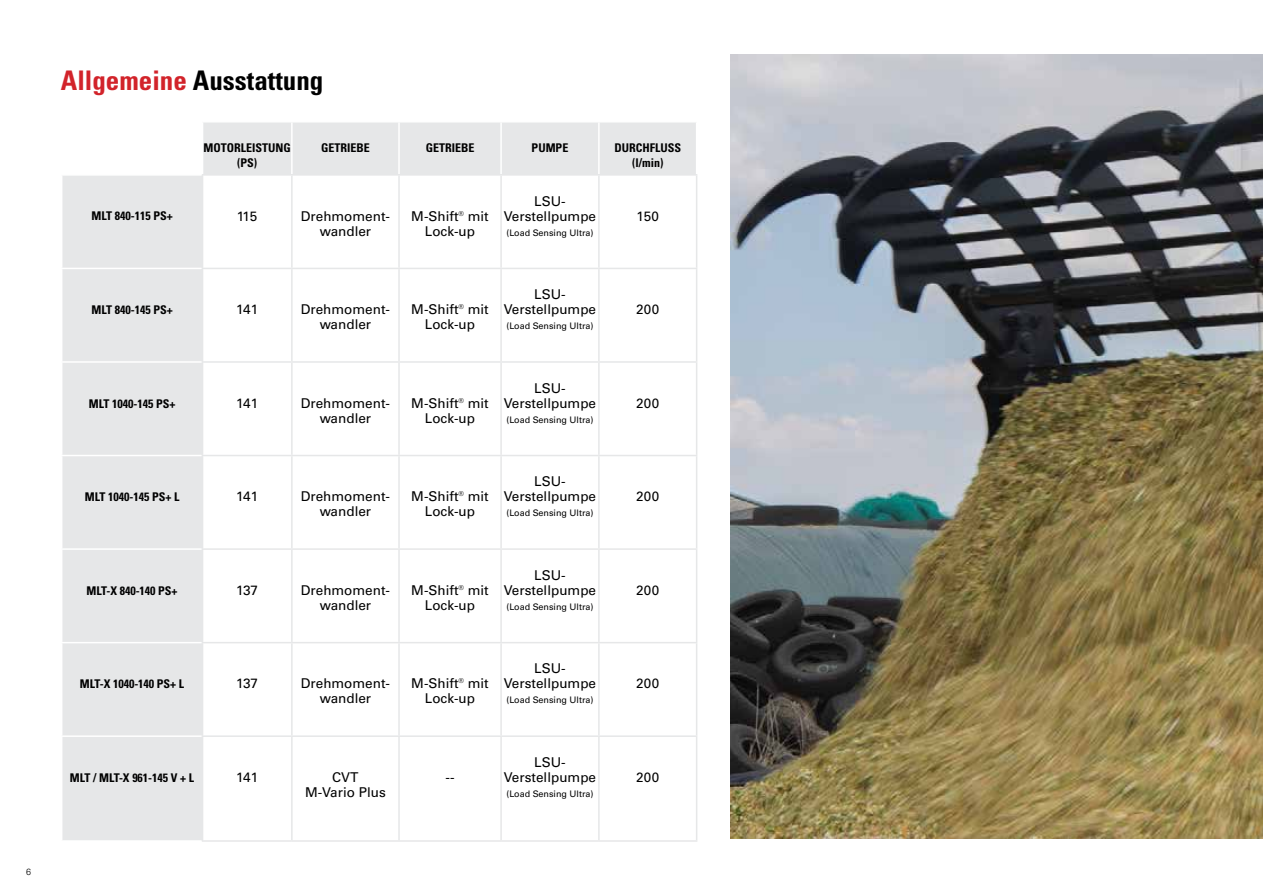
<style>
.page{position:relative;width:1263px;height:893px;background:#fff}
.page>*{position:absolute;margin:0;border:0;box-sizing:border-box;transform-origin:0 0}
.t1{font:27px "Univers LTCYR 67 Bold Cond";color:#000}
.t2{font:13.5px/15px "Univers LTCYR 55 Roman";color:#000;text-align:center}
.t3{font:12px/15px "Univers LTCYR 67 Bold Cond";color:#000;text-align:center}
.t4{font:9px "Univers LTCYR 55 Roman";color:#000}
.t5{font:300 9px "Univers LTCYR 45";color:#000}
.s1{color:#d2232a}
</style>
<div class="page">
<div style="left:203px;top:123px;width:493px;height:51px;background:#e6e7e8"></div>
<div style="left:62px;top:176px;width:140px;height:664px;background:#e6e7e8"></div>
<hr style="left:500px;top:123px;width:2px;height:51px;background:#fff">
<hr style="left:598px;top:123px;width:2px;height:51px;background:#fff">
<hr style="left:291px;top:123px;width:2px;height:51px;background:#fff">
<hr style="left:398px;top:123px;width:2px;height:51px;background:#fff">
<hr style="left:61px;top:268px;width:141px;height:1px;background:#fff">
<hr style="left:61px;top:361px;width:141px;height:2px;background:#fff">
<hr style="left:61px;top:455px;width:141px;height:1px;background:#fff">
<hr style="left:61px;top:548px;width:141px;height:2px;background:#fff">
<hr style="left:61px;top:642px;width:141px;height:1px;background:#fff">
<hr style="left:61px;top:735px;width:141px;height:2px;background:#fff">
<hr style="left:599px;top:174px;width:98px;height:2px;background:#e6e7e8">
<hr style="left:696px;top:176px;width:1px;height:92px;background:#e6e7e8">
<hr style="left:599px;top:268px;width:98px;height:1px;background:#e6e7e8">
<hr style="left:696px;top:269px;width:1px;height:92px;background:#e6e7e8">
<hr style="left:599px;top:361px;width:98px;height:2px;background:#e6e7e8">
<hr style="left:696px;top:363px;width:1px;height:92px;background:#e6e7e8">
<hr style="left:599px;top:455px;width:98px;height:1px;background:#e6e7e8">
<hr style="left:696px;top:456px;width:1px;height:92px;background:#e6e7e8">
<hr style="left:696px;top:550px;width:1px;height:92px;background:#e6e7e8">
<hr style="left:696px;top:643px;width:1px;height:92px;background:#e6e7e8">
<hr style="left:696px;top:737px;width:1px;height:103px;background:#e6e7e8">
<hr style="left:202px;top:268px;width:90px;height:1px;background:#e6e7e8">
<hr style="left:292px;top:268px;width:107px;height:1px;background:#e6e7e8">
<hr style="left:399px;top:548px;width:102px;height:2px;background:#e6e7e8">
<hr style="left:501px;top:548px;width:98px;height:2px;background:#e6e7e8">
<hr style="left:599px;top:548px;width:98px;height:2px;background:#e6e7e8">
<hr style="left:399px;top:642px;width:102px;height:1px;background:#e6e7e8">
<hr style="left:501px;top:642px;width:98px;height:1px;background:#e6e7e8">
<hr style="left:599px;top:642px;width:98px;height:1px;background:#e6e7e8">
<hr style="left:399px;top:735px;width:102px;height:2px;background:#e6e7e8">
<hr style="left:501px;top:735px;width:98px;height:2px;background:#e6e7e8">
<hr style="left:599px;top:735px;width:98px;height:2px;background:#e6e7e8">
<hr style="left:399px;top:840px;width:102px;height:2px;background:#e6e7e8">
<hr style="left:501px;top:840px;width:98px;height:2px;background:#e6e7e8">
<hr style="left:599px;top:840px;width:98px;height:2px;background:#e6e7e8">
<hr style="left:202px;top:361px;width:90px;height:2px;background:#e6e7e8">
<hr style="left:292px;top:361px;width:107px;height:2px;background:#e6e7e8">
<hr style="left:202px;top:455px;width:90px;height:1px;background:#e6e7e8">
<hr style="left:292px;top:455px;width:107px;height:1px;background:#e6e7e8">
<hr style="left:202px;top:174px;width:90px;height:2px;background:#e6e7e8">
<hr style="left:202px;top:176px;width:1px;height:92px;background:#e6e7e8">
<hr style="left:202px;top:269px;width:1px;height:92px;background:#e6e7e8">
<hr style="left:202px;top:363px;width:1px;height:92px;background:#e6e7e8">
<hr style="left:202px;top:456px;width:1px;height:92px;background:#e6e7e8">
<hr style="left:202px;top:548px;width:90px;height:2px;background:#e6e7e8">
<hr style="left:202px;top:550px;width:1px;height:92px;background:#e6e7e8">
<hr style="left:202px;top:642px;width:90px;height:1px;background:#e6e7e8">
<hr style="left:202px;top:643px;width:1px;height:92px;background:#e6e7e8">
<hr style="left:202px;top:735px;width:90px;height:2px;background:#e6e7e8">
<hr style="left:202px;top:737px;width:1px;height:103px;background:#e6e7e8">
<hr style="left:202px;top:840px;width:90px;height:2px;background:#e6e7e8">
<hr style="left:292px;top:174px;width:107px;height:2px;background:#e6e7e8">
<hr style="left:291px;top:176px;width:2px;height:92px;background:#e6e7e8">
<hr style="left:291px;top:269px;width:2px;height:92px;background:#e6e7e8">
<hr style="left:291px;top:363px;width:2px;height:92px;background:#e6e7e8">
<hr style="left:291px;top:456px;width:2px;height:92px;background:#e6e7e8">
<hr style="left:292px;top:548px;width:107px;height:2px;background:#e6e7e8">
<hr style="left:291px;top:550px;width:2px;height:92px;background:#e6e7e8">
<hr style="left:292px;top:642px;width:107px;height:1px;background:#e6e7e8">
<hr style="left:291px;top:643px;width:2px;height:92px;background:#e6e7e8">
<hr style="left:292px;top:735px;width:107px;height:2px;background:#e6e7e8">
<hr style="left:291px;top:737px;width:2px;height:103px;background:#e6e7e8">
<hr style="left:292px;top:840px;width:107px;height:2px;background:#e6e7e8">
<hr style="left:399px;top:174px;width:102px;height:2px;background:#e6e7e8">
<hr style="left:398px;top:176px;width:2px;height:92px;background:#e6e7e8">
<hr style="left:399px;top:268px;width:102px;height:1px;background:#e6e7e8">
<hr style="left:398px;top:269px;width:2px;height:92px;background:#e6e7e8">
<hr style="left:399px;top:361px;width:102px;height:2px;background:#e6e7e8">
<hr style="left:398px;top:363px;width:2px;height:92px;background:#e6e7e8">
<hr style="left:399px;top:455px;width:102px;height:1px;background:#e6e7e8">
<hr style="left:398px;top:456px;width:2px;height:92px;background:#e6e7e8">
<hr style="left:398px;top:550px;width:2px;height:92px;background:#e6e7e8">
<hr style="left:398px;top:643px;width:2px;height:92px;background:#e6e7e8">
<hr style="left:398px;top:737px;width:2px;height:103px;background:#e6e7e8">
<hr style="left:501px;top:174px;width:98px;height:2px;background:#e6e7e8">
<hr style="left:500px;top:176px;width:2px;height:92px;background:#e6e7e8">
<hr style="left:598px;top:176px;width:2px;height:92px;background:#e6e7e8">
<hr style="left:501px;top:268px;width:98px;height:1px;background:#e6e7e8">
<hr style="left:500px;top:269px;width:2px;height:92px;background:#e6e7e8">
<hr style="left:598px;top:269px;width:2px;height:92px;background:#e6e7e8">
<hr style="left:501px;top:361px;width:98px;height:2px;background:#e6e7e8">
<hr style="left:500px;top:363px;width:2px;height:92px;background:#e6e7e8">
<hr style="left:598px;top:363px;width:2px;height:92px;background:#e6e7e8">
<hr style="left:501px;top:455px;width:98px;height:1px;background:#e6e7e8">
<hr style="left:500px;top:456px;width:2px;height:92px;background:#e6e7e8">
<hr style="left:598px;top:456px;width:2px;height:92px;background:#e6e7e8">
<hr style="left:500px;top:550px;width:2px;height:92px;background:#e6e7e8">
<hr style="left:598px;top:550px;width:2px;height:92px;background:#e6e7e8">
<hr style="left:500px;top:643px;width:2px;height:92px;background:#e6e7e8">
<hr style="left:598px;top:643px;width:2px;height:92px;background:#e6e7e8">
<hr style="left:500px;top:737px;width:2px;height:103px;background:#e6e7e8">
<hr style="left:598px;top:737px;width:2px;height:103px;background:#e6e7e8">
<img style="left:730px;top:54px;width:533px;height:785px">
<p class="t5" style="left:26px;top:866px;width:7px">6</p>
<h1 class="t1" style="left:61px;top:63px;width:264px"><span class="s1">Allgemeine</span> Ausstattung</h1>
<p class="t3" style="left:204px;top:140px;width:89px">MOTORLEISTUNG (PS)</p>
<p class="t3" style="left:321px;top:140px;width:50px">GETRIEBE</p>
<p class="t3" style="left:426px;top:140px;width:50px">GETRIEBE</p>
<p class="t3" style="left:532px;top:140px;width:38px">PUMPE</p>
<p class="t3" style="left:614px;top:140px;width:68px">DURCHFLUSS (l/min)</p>
<p class="t3" style="left:91px;top:209px;width:83px">MLT 840-115 PS+</p>
<p class="t2" style="left:237px;top:208px;width:22px">115</p>
<p class="t2" style="left:301px;top:208px;width:91px">Drehmoment&shy;wandler</p>
<p class="t2" style="left:411px;top:208px;width:79px">M-Shift® mit<br>Lock-up</p>
<p class="t2" style="left:504px;top:193px;width:94px">LSU-<br>Verstellpumpe</p>
<p class="t4" style="left:506px;top:226px;width:89px">(Load Sensing Ultra)</p>
<p class="t2" style="left:637px;top:208px;width:24px">150</p>
<p class="t3" style="left:91px;top:302px;width:83px">MLT 840-145 PS+</p>
<p class="t2" style="left:236px;top:301px;width:24px">141</p>
<p class="t2" style="left:301px;top:301px;width:91px">Drehmoment&shy;wandler</p>
<p class="t2" style="left:411px;top:301px;width:79px">M-Shift® mit<br>Lock-up</p>
<p class="t2" style="left:504px;top:286px;width:94px">LSU-<br>Verstellpumpe</p>
<p class="t4" style="left:506px;top:320px;width:89px">(Load Sensing Ultra)</p>
<p class="t2" style="left:636px;top:301px;width:25px">200</p>
<p class="t3" style="left:89px;top:396px;width:88px">MLT 1040-145 PS+</p>
<p class="t2" style="left:236px;top:395px;width:24px">141</p>
<p class="t2" style="left:301px;top:395px;width:91px">Drehmoment&shy;wandler</p>
<p class="t2" style="left:411px;top:395px;width:79px">M-Shift® mit<br>Lock-up</p>
<p class="t2" style="left:504px;top:380px;width:94px">LSU-<br>Verstellpumpe</p>
<p class="t4" style="left:506px;top:413px;width:89px">(Load Sensing Ultra)</p>
<p class="t2" style="left:636px;top:395px;width:25px">200</p>
<p class="t3" style="left:85px;top:489px;width:96px">MLT 1040-145 PS+ L</p>
<p class="t2" style="left:236px;top:488px;width:24px">141</p>
<p class="t2" style="left:301px;top:488px;width:91px">Drehmoment&shy;wandler</p>
<p class="t2" style="left:411px;top:488px;width:79px">M-Shift® mit<br>Lock-up</p>
<p class="t2" style="left:504px;top:473px;width:94px">LSU-<br>Verstellpumpe</p>
<p class="t4" style="left:506px;top:507px;width:89px">(Load Sensing Ultra)</p>
<p class="t2" style="left:636px;top:488px;width:25px">200</p>
<p class="t3" style="left:87px;top:583px;width:93px">MLT-X 840-140 PS+</p>
<p class="t2" style="left:236px;top:582px;width:23px">137</p>
<p class="t2" style="left:301px;top:582px;width:91px">Drehmoment&shy;wandler</p>
<p class="t2" style="left:411px;top:582px;width:79px">M-Shift® mit<br>Lock-up</p>
<p class="t2" style="left:504px;top:567px;width:94px">LSU-<br>Verstellpumpe</p>
<p class="t4" style="left:506px;top:600px;width:89px">(Load Sensing Ultra)</p>
<p class="t2" style="left:636px;top:582px;width:25px">200</p>
<p class="t3" style="left:80px;top:676px;width:106px">MLT-X 1040-140 PS+ L</p>
<p class="t2" style="left:236px;top:675px;width:23px">137</p>
<p class="t2" style="left:301px;top:675px;width:91px">Drehmoment&shy;wandler</p>
<p class="t2" style="left:411px;top:675px;width:79px">M-Shift® mit<br>Lock-up</p>
<p class="t2" style="left:504px;top:660px;width:94px">LSU-<br>Verstellpumpe</p>
<p class="t4" style="left:506px;top:694px;width:89px">(Load Sensing Ultra)</p>
<p class="t2" style="left:636px;top:675px;width:25px">200</p>
<p class="t3" style="left:70px;top:770px;width:126px">MLT / MLT-X 961-145 V + L</p>
<p class="t2" style="left:236px;top:769px;width:24px">141</p>
<p class="t2" style="left:305px;top:769px;width:82px">CVT<br>M-Vario Plus</p>
<p class="t2" style="left:446px;top:769px;width:10px">--</p>
<p class="t2" style="left:504px;top:754px;width:94px">LSU-<br>Verstellpumpe</p>
<p class="t4" style="left:506px;top:787px;width:89px">(Load Sensing Ultra)</p>
<p class="t2" style="left:636px;top:769px;width:25px">200</p>
</div>
